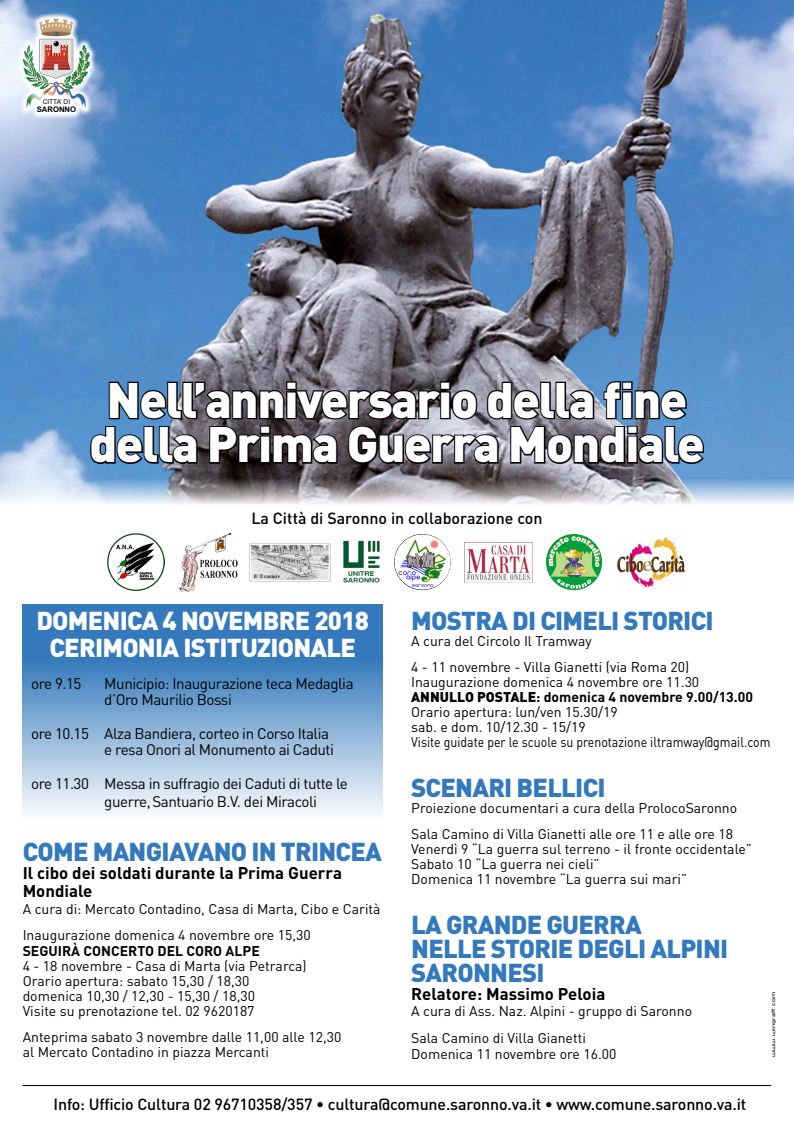
<style>
.page{position:relative;width:794px;height:1134px;background:#fff}
.page>*{position:absolute;margin:0;border:0;box-sizing:border-box;transform-origin:0 0}
.t1{font:900 49.2px/44.4px "DIN";letter-spacing:-.03em;color:#fff;text-align:center}
.t2{font:900 25.6px/24px "DIN";letter-spacing:-.03em;color:#3379bb}
.t3{font:900 25.6px/27.6px "DIN";letter-spacing:-.03em;color:#fff;text-align:center}
.t4{font:700 16.8px/18.1px "DIN";color:#000}
.t5{font:500 16px "DIN";letter-spacing:-.01em;color:#000}
.t6{font:15.2px/16.4px "DIN";letter-spacing:-.03em;color:#000}
.t7{font:14px/15.1px "DIN";color:#000}
.t8{font:700 14px "DIN";color:#000}
.t9{font:700 7.68px "Arial";color:#000}
.t10{font:6.52px "Arial";color:#000}
.t11{font:4.8px "Russell Square";letter-spacing:.025em;color:#000;scale:1.45 1}
.s1{font-weight:900}
.s2{font-weight:700}
</style>
<div class="page">
<svg style="left:23px;top:604px;width:360px;height:209px;background:#7aa8d2"></svg>
<img style="left:0;top:0;width:794px;height:504px">
<svg style="left:16px;top:11px;width:81px;height:108px"></svg>
<img style="left:23px;top:18px;width:67px;height:91px">
<svg style="left:88px;top:380px;width:617px;height:85px;background:#4e5767"></svg>
<hr style="left:23px;top:1085px;width:748px;height:1px;background:#000">
<img style="left:394px;top:534px;width:56px;height:56px">
<img style="left:108px;top:534px;width:56px;height:56px">
<img style="left:249px;top:543px;width:82px;height:39px">
<img style="left:464px;top:542px;width:68px;height:40px">
<img style="left:178px;top:532px;width:60px;height:60px">
<img style="left:617px;top:536px;width:68px;height:52px">
<img style="left:545px;top:534px;width:57px;height:56px;border-radius:28px">
<img style="left:343px;top:541px;width:37px;height:42px">
<p class="t10" style="left:43px;top:97px;width:29px">CITTA’ DI</p>
<p class="t9" style="left:37px;top:105px;width:41px">SARONNO</p>
<h1 class="t1" style="left:89px;top:375px;width:616px">Nell’anniversario della fine della Prima Guerra Mondiale</h1>
<p class="t5" style="left:251px;top:508px;width:293px">La Città di Saronno in collaborazione con</p>
<h2 class="t3" style="left:36px;top:605px;width:334px">DOMENICA 4 NOVEMBRE 2018<br>CERIMONIA ISTITUZIONALE</h2>
<p class="t6" style="left:31px;top:675px;width:52px">ore 9.15</p>
<p class="t6" style="left:104px;top:675px;width:251px">Municipio: Inaugurazione teca Medaglia d’Oro Maurilio Bossi</p>
<p class="t6" style="left:104px;top:725px;width:231px;text-indent:-73px">ore 10.15 Alza Bandiera, corteo in Corso Italia e resa Onori al Monumento ai Caduti</p>
<p class="t6" style="left:104px;top:775px;width:245px;line-height:17.6px;text-indent:-73px">ore 11.30 Messa in suffragio dei Caduti di tutte le guerre,Santuario B.V. dei Miracoli</p>
<h2 class="t2" style="left:23px;top:838px;width:361px">COME MANGIAVANO IN TRINCEA</h2>
<p class="t4" style="left:23px;top:863px;width:321px">Il cibo dei soldati durante la Prima Guerra<br>Mondiale</p>
<p class="t7" style="left:23px;top:896px;width:359px;line-height:26.3px">A cura di: Mercato Contadino, Casa di Marta, Cibo e Carità<br>Inaugurazione domenica 4 novembre ore 15,30</p>
<p class="t8" style="left:23px;top:941px;width:239px">SEGUIRÀ CONCERTO DEL CORO ALPE</p>
<p class="t7" style="left:23px;top:958px;width:285px">4 - 18 novembre - Casa di Marta (via Petrarca)<br>Orario apertura: sabato 15,30 / 18,30 domenica 10,30 / 12,30 - 15,30 / 18,30<br>Visite su prenotazione tel. 02 9620187</p>
<p class="t7" style="left:23px;top:1029px;width:320px">Anteprima sabato 3 novembre dalle 11,00 alle 12,30 al Mercato Contadino in piazza Mercanti</p>
<h2 class="t2" style="left:411px;top:607px;width:304px">MOSTRA DI CIMELI STORICI</h2>
<p class="t7" style="left:411px;top:627px;width:280px;line-height:26.3px">A cura del Circolo Il Tramway<br>4 - 11 novembre - Villa Gianetti (via Roma 20)</p>
<p class="t7" style="left:411px;top:674px;width:361px">Inaugurazione domenica 4 novembre ore 11.30<br><span class="s1">ANNULLO POSTALE</span><span class="s2">: domenica 4 novembre 9.00/13.00<br></span>Orario apertura: lun/ven 15.30/19<br>sab. e dom. 10/12.30 - 15/19<br>Visite guidate per le scuole su prenotazione iltramway@gmail.com</p>
<h2 class="t2" style="left:411px;top:775px;width:196px">SCENARI BELLICI</h2>
<p class="t7" style="left:411px;top:794px;width:327px;line-height:26.3px">Proiezione documentari a cura della ProlocoSaronno<br>Sala Camino di Villa Gianetti alle ore 11 e alle ore 18</p>
<p class="t7" style="left:411px;top:841px;width:342px">Venerdì 9 “La guerra sul terreno - il fronte occidentale”<br>Sabato 10 “La guerra nei cieli”<br>Domenica 11 novembre “La guerra sui mari”</p>
<h2 class="t2" style="left:411px;top:912px;width:319px">LA GRANDE GUERRA<br>NELLE STORIE DEGLI ALPINI<br>SARONNESI</h2>
<p class="t4" style="left:411px;top:984px;width:196px">Relatore: Massimo Peloia</p>
<p class="t7" style="left:411px;top:997px;width:282px;line-height:27.2px">A cura di Ass. Naz. Alpini - gruppo di Saronno<br>Sala Camino di Villa Gianetti</p>
<p class="t7" style="left:411px;top:1046px;width:207px">Domenica 11 novembre ore 16.00</p>
<p class="t5" style="left:54px;top:1094px;width:694px">Info: Ufficio Cultura 02 96710358/357 • cultura@comune.saronno.va.it • www.comune.saronno.va.it</p>
<p class="t11" style="left:770px;top:1057px;width:46px;rotate:-90deg">www.wingraff.com</p>
</div>
